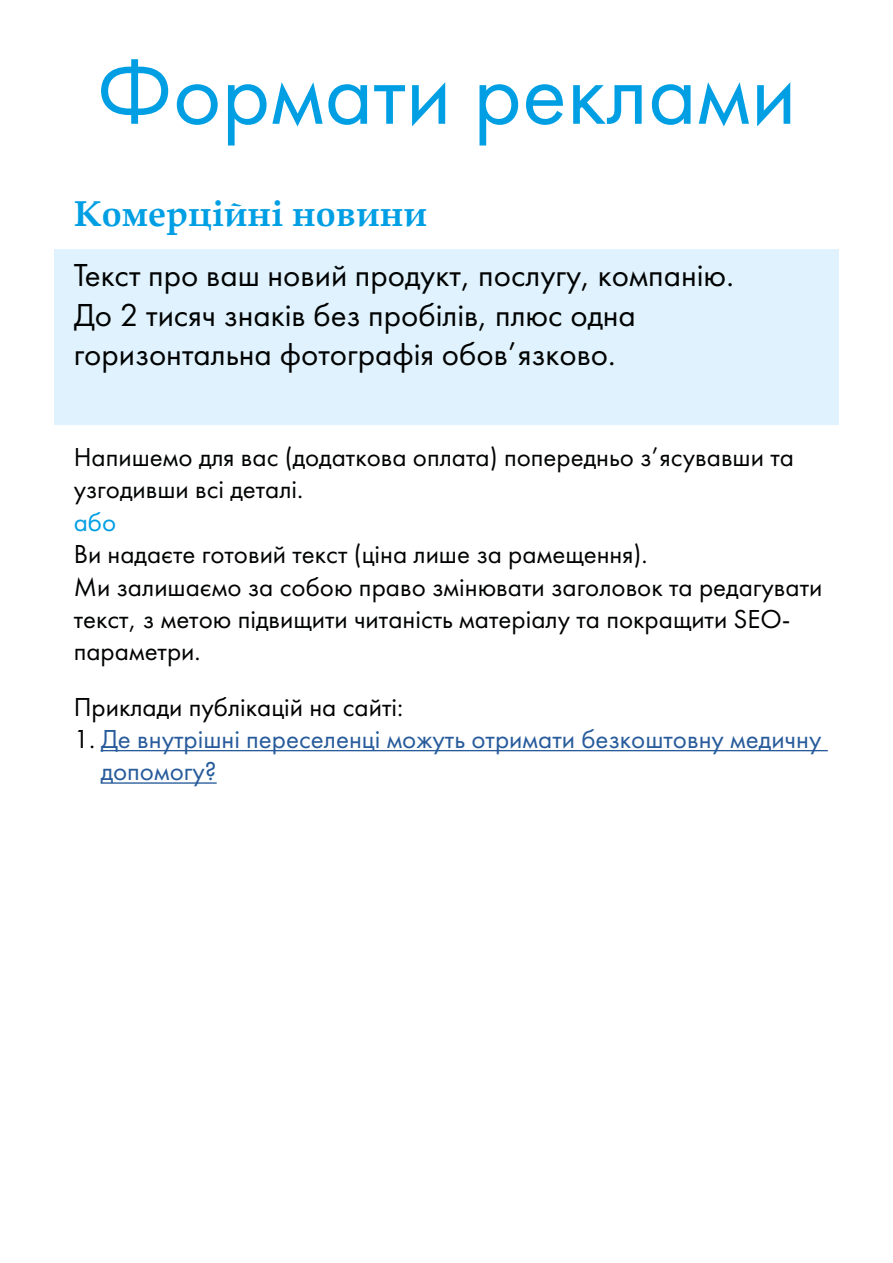
<style>
.page{position:relative;width:893px;height:1263px;background:#fff}
.page>*{position:absolute;margin:0;border:0;box-sizing:border-box;transform-origin:0 0}
.t1{font:93px "Futura Book C";color:#009fe3}
.t2{font:700 36px "Book Antiqua";color:#009fe3}
.t3{font:33px/39.6px "Futura Book C";color:#010202}
.t4{font:27px/32.4px "Futura Book C";color:#010202}
.t5{font:27px/32.4px "Futura Book C";color:#275b9b}
.t6{font:27px "Futura Book C";color:#000}
.t7{font:27px "Futura Book C";color:#009fe3}
.s1{color:#000}
</style>
<div class="page">
<div style="left:54px;top:249px;width:785px;height:176px;background:#dff2fd"></div>
<hr style="left:101px;top:750px;width:727px;height:1px;background:#275b9b">
<hr style="left:101px;top:782px;width:116px;height:2px;background:#275b9b">
<h1 class="t1" style="left:96px;top:42px;width:702px">Формати реклами</h1>
<h2 class="t2" style="left:74px;top:189px;width:355px">Комерційні новини</h2>
<p class="t3" style="left:74px;top:256px;width:662px">Текст про ваш новий продукт, послугу, компанію.<br>До 2 тисяч знаків без пробілів, плюс одна горизонтальна фотографія обов’язково.</p>
<p class="t4" style="left:74px;top:441px;width:722px">Напишемо для вас (додаткова оплата) попередньо з’ясувавши та узгодивши всі деталі.</p>
<p class="t7" style="left:74px;top:507px;width:44px">або</p>
<p class="t4" style="left:74px;top:538px;width:750px">Ви надаєте готовий текст (ціна лише за рамещення).<br>Ми залишаємо за собою право змінювати заголовок та редагувати текст, з метою підвищити читаність матеріалу та покращити SEO&shy;параметри.</p>
<p class="t6" style="left:74px;top:692px;width:331px">Приклади публікацій на сайті:</p>
<p class="t5" style="left:101px;top:723px;width:722px;text-indent:-27px"><span class="s1">1.</span> Де внутрішні переселенці можуть отримати безкоштовну медичну допомогу?</p>
</div>
